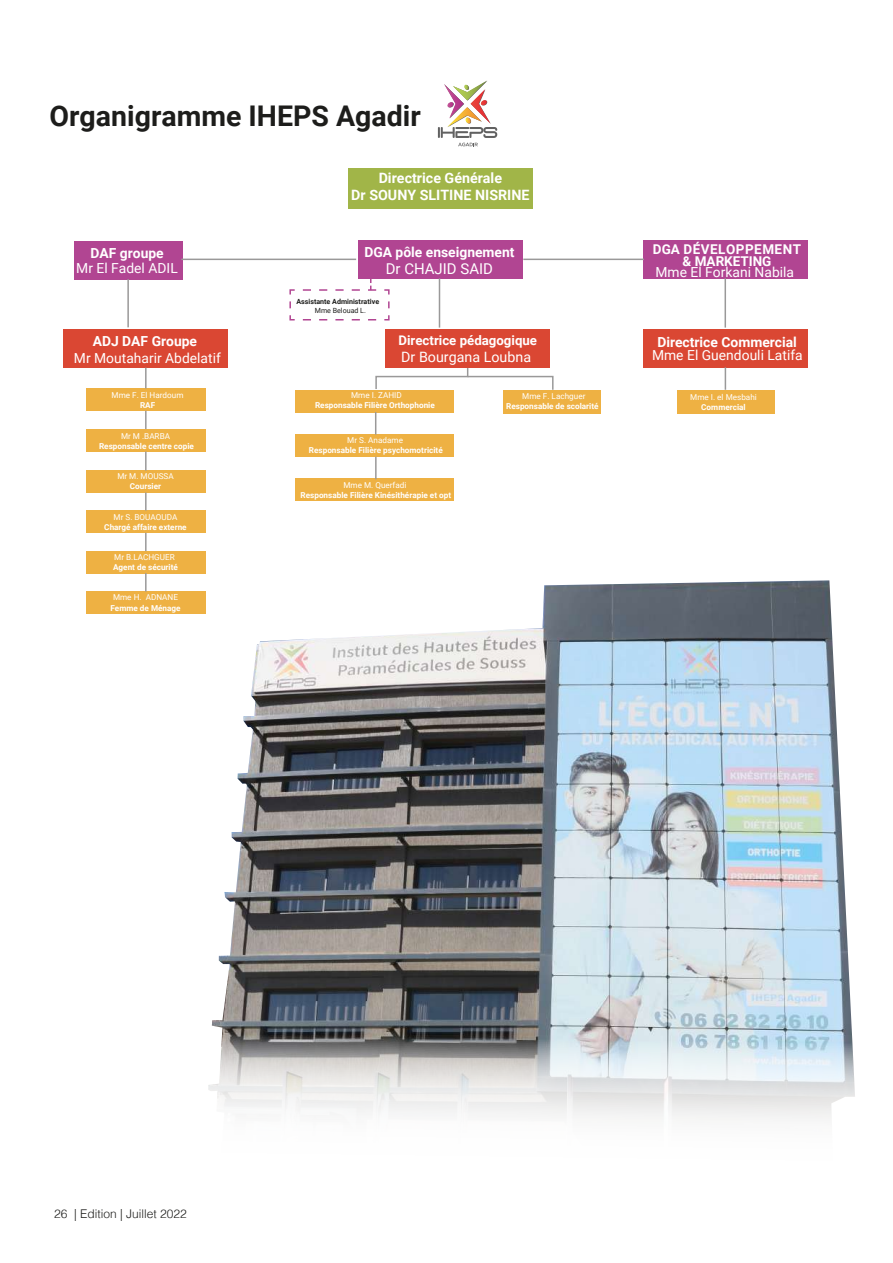
<style>
.page{position:relative;width:893px;height:1263px;background:#fff}
.page>*{position:absolute;margin:0;border:0;box-sizing:border-box;transform-origin:0 0}
.t1{font:700 28.5px "Roboto";color:#1d1d1b}
.t2{font:15px "Roboto";color:#fff}
.t3{font:700 14.25px/17.1px "Roboto";color:#fff;text-align:center}
.t4{font:14.25px "Roboto";color:#fff}
.t5{font:13.8px "Roboto";color:#fff}
.t6{font:700 13.8px "Roboto";color:#fff}
.t7{font:700 13.5px/12px "Roboto";letter-spacing:.035em;color:#fff;text-align:center}
.t8{font:700 13.2px "Roboto";color:#fff}
.t9{font:300 12px "Helvetica";color:#1d1d1b}
.t10{font:700 8.1px "Roboto";color:#fff}
.t11{font:8.1px "Roboto";color:#fff}
.t12{font:700 7.05px "Roboto";color:#1d1d1b}
.t13{font:7.05px "Roboto";color:#1d1d1b}
</style>
<div class="page">
<svg style="left:289px;top:279px;width:101px;height:42px"></svg>
<div style="left:296px;top:390px;width:158px;height:22px;background:#eeb143"></div>
<div style="left:296px;top:435px;width:158px;height:22px;background:#eeb143"></div>
<div style="left:296px;top:479px;width:158px;height:22px;background:#eeb143"></div>
<div style="left:386px;top:330px;width:164px;height:38px;background:#da4733"></div>
<div style="left:86px;top:388px;width:120px;height:23px;background:#eeb143"></div>
<div style="left:86px;top:429px;width:120px;height:22px;background:#eeb143"></div>
<div style="left:86px;top:471px;width:120px;height:22px;background:#eeb143"></div>
<div style="left:86px;top:511px;width:120px;height:22px;background:#eeb143"></div>
<div style="left:86px;top:551px;width:120px;height:22px;background:#eeb143"></div>
<div style="left:86px;top:592px;width:120px;height:22px;background:#eeb143"></div>
<div style="left:503px;top:390px;width:98px;height:24px;background:#eeb143"></div>
<div style="left:677px;top:390px;width:98px;height:24px;background:#eeb143"></div>
<div style="left:348px;top:168px;width:184px;height:40px;background:#a1b548"></div>
<div style="left:63px;top:330px;width:165px;height:38px;background:#da4733"></div>
<div style="left:643px;top:330px;width:165px;height:38px;background:#da4733"></div>
<div style="left:74px;top:242px;width:108px;height:38px;background:#b14592"></div>
<div style="left:358px;top:241px;width:164px;height:38px;background:#b14592"></div>
<div style="left:643px;top:241px;width:165px;height:38px;background:#b14592"></div>
<hr style="left:724px;top:278px;width:2px;height:50px;background:#9a9999">
<hr style="left:439px;top:278px;width:1px;height:50px;background:#9a9999">
<hr style="left:127px;top:279px;width:2px;height:48px;background:#9a9999">
<hr style="left:181px;top:259px;width:175px;height:1px;background:#9a9999">
<hr style="left:523px;top:259px;width:121px;height:1px;background:#9a9999">
<svg style="left:375px;top:366px;width:179px;height:24px"></svg>
<svg style="left:725px;top:367px;width:1px;height:23px"></svg>
<hr style="left:145px;top:368px;width:2px;height:20px;background:#9a9999">
<svg style="left:145px;top:411px;width:2px;height:18px"></svg>
<svg style="left:145px;top:452px;width:2px;height:19px"></svg>
<svg style="left:375px;top:412px;width:1px;height:23px"></svg>
<svg style="left:145px;top:492px;width:2px;height:18px"></svg>
<svg style="left:145px;top:533px;width:2px;height:18px"></svg>
<svg style="left:145px;top:573px;width:2px;height:18px"></svg>
<hr style="left:375px;top:457px;width:2px;height:22px;background:#9a9999">
<img style="left:177px;top:580px;width:675px;height:454px">
<svg style="left:208px;top:1034px;width:647px;height:86px"></svg>
<svg style="left:438px;top:80px;width:59px;height:66px"></svg>
<h1 class="t1" style="left:50px;top:96px;width:373px">Organigramme IHEPS Agadir</h1>
<h3 class="t6" style="left:90px;top:244px;width:75px">DAF groupe</h3>
<h3 class="t5" style="left:76px;top:258px;width:103px">Mr El Fadel ADIL</h3>
<h3 class="t6" style="left:93px;top:332px;width:106px">ADJ DAF Groupe</h3>
<h3 class="t5" style="left:74px;top:348px;width:148px">Mr Moutaharir Abdelatif</h3>
<p class="t11" style="left:112px;top:390px;width:73px">Mme F. El Hardoum</p>
<p class="t10" style="left:140px;top:400px;width:17px">RAF</p>
<p class="t11" style="left:121px;top:430px;width:51px">Mr M .BARBA</p>
<p class="t10" style="left:99px;top:440px;width:96px">Responsable centre copie</p>
<p class="t11" style="left:117px;top:471px;width:58px">Mr M. MOUSSA</p>
<p class="t10" style="left:130px;top:481px;width:33px">Coursier</p>
<p class="t11" style="left:114px;top:511px;width:65px">Mr S. BOUAOUDA</p>
<p class="t10" style="left:104px;top:521px;width:84px">Chargé affaire externe</p>
<p class="t11" style="left:114px;top:551px;width:62px">Mr B.LACHGUER</p>
<p class="t10" style="left:113px;top:561px;width:66px">Agent de sécurité</p>
<p class="t11" style="left:113px;top:592px;width:66px">Mme H. ADNANE</p>
<p class="t10" style="left:110px;top:602px;width:72px">Femme de Ménage</p>
<h3 class="t3" style="left:351px;top:169px;width:180px">Directrice Générale<br>Dr SOUNY SLITINE NISRINE</h3>
<h3 class="t6" style="left:364px;top:242px;width:152px">DGA pôle enseignement</h3>
<h2 class="t2" style="left:386px;top:259px;width:109px">Dr CHAJID SAID</h2>
<p class="t12" style="left:296px;top:297px;width:84px">Assistante Administrative</p>
<p class="t13" style="left:315px;top:305px;width:53px">Mme Belouad L.</p>
<h3 class="t8" style="left:398px;top:331px;width:140px">Directrice pédagogique</h3>
<h3 class="t4" style="left:401px;top:347px;width:131px">Dr Bourgana Loubna</h3>
<p class="t11" style="left:351px;top:390px;width:52px">Mme I. ZAHID</p>
<p class="t10" style="left:315px;top:400px;width:121px">Responsable Filière Orthophonie</p>
<p class="t11" style="left:347px;top:435px;width:57px">Mr S. Anadame</p>
<p class="t10" style="left:309px;top:445px;width:135px">Responsable Filière psychomotricité</p>
<p class="t11" style="left:343px;top:479px;width:65px">Mme M. Querfadi</p>
<p class="t10" style="left:301px;top:489px;width:152px">Responsable Filière Kinésithérapie et opt</p>
<p class="t11" style="left:522px;top:391px;width:65px">Mme F. Lachguer</p>
<p class="t10" style="left:506px;top:401px;width:94px">Responsable de scolarité</p>
<h3 class="t7" style="left:653px;top:242px;width:150px">DGA DÉVELOPPEMENT &amp; MARKETING</h3>
<h3 class="t5" style="left:655px;top:263px;width:140px">Mme El Forkani Nabila</h3>
<h3 class="t6" style="left:657px;top:332px;width:141px">Directrice Commercial</h3>
<h3 class="t5" style="left:652px;top:346px;width:152px">Mme El Guendouli Latifa</h3>
<p class="t11" style="left:690px;top:391px;width:68px">Mme I. el Mesbahi</p>
<p class="t10" style="left:701px;top:401px;width:46px">Commercial</p>
<h3 class="t9" style="left:54px;top:1203px;width:134px">26 | Edition | Juillet 2022</h3>
</div>
